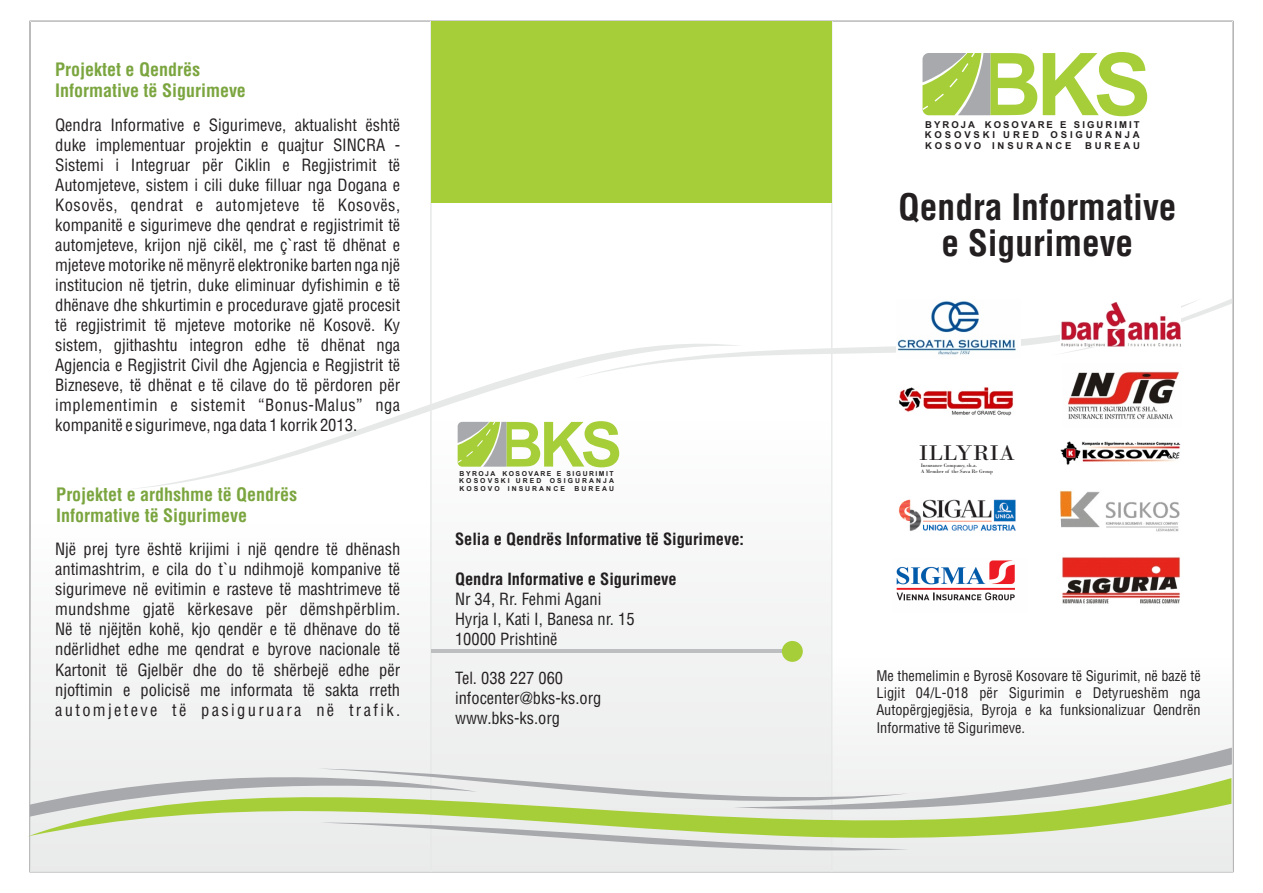
<style>
.page{position:relative;width:1263px;height:893px;background:#fff}
.page>*{position:absolute;margin:0;border:0;box-sizing:border-box;transform-origin:0 0}
.t1{font:35.4px/35.7px "Switzerland Condensed";color:#231f20;text-align:center}
.t2{font:22.35px "Bodoni";color:#231f20}
.t3{font:18px/21.6px "Switzerland Condensed";color:#7ba53f}
.t4{font:16.5px/20.1px "Switzerland Condensed";color:#231f20;text-align:justify}
.t5{font:16.35px/20px "Switzerland Condensed";color:#231f20}
.t6{font:14.25px/17.4px "Switzerland Condensed";color:#231f20;text-align:justify}
.t7{font:700 9.45px/10.6px "Arial";letter-spacing:.3em;color:#231f20;text-align:justify}
.t8{font:700 6.9px/7.6px "Arial";letter-spacing:.3em;color:#231f20;text-align:justify}
.t9{font:5.25px/6.3px "Bodoni";color:#231f20}
</style>
<div class="page">
<div style="left:30px;top:514px;width:401px;height:358px;background:#f7f7f7"></div>
<div style="left:431px;top:409px;width:401px;height:463px;background:#f4f5f5"></div>
<div style="left:832px;top:652px;width:401px;height:220px;background:#fafafa"></div>
<svg style="left:922px;top:52px;width:225px;height:64px"></svg>
<div style="left:28px;top:728px;width:1203px;height:145px;background:#eeefef"></div>
<svg style="left:30px;top:748px;width:1202px;height:108px"></svg>
<svg style="left:743px;top:299px;width:309px;height:89px"></svg>
<svg style="left:141px;top:324px;width:602px;height:165px"></svg>
<svg style="left:1052px;top:299px;width:180px;height:54px"></svg>
<hr style="left:431px;top:650px;width:364px;height:3px;background:#bcbec0">
<div style="left:782px;top:641px;width:21px;height:21px;background:#a6ce39;border-radius:50%"></div>
<div style="left:431px;top:21px;width:401px;height:182px;background:#a6ce39"></div>
<svg style="left:458px;top:421px;width:161px;height:46px"></svg>
<img style="left:896px;top:299px;width:124px;height:59px">
<img style="left:1068px;top:371px;width:111px;height:49px">
<img style="left:1060px;top:441px;width:121px;height:24px">
<img style="left:1060px;top:490px;width:120px;height:42px">
<img style="left:896px;top:560px;width:119px;height:41px">
<img style="left:1062px;top:557px;width:118px;height:47px">
<img style="left:1060px;top:303px;width:120px;height:43px">
<img style="left:896px;top:385px;width:124px;height:31px">
<img style="left:898px;top:499px;width:118px;height:32px">
<p class="t3" style="left:55px;top:61px;width:192px">Projektet e Qendrës<br>Informative të Sigurimeve</p>
<p class="t4" style="left:55px;top:116px;width:347px">Qendra Informative e Sigurimeve, aktualisht është duke implementuar projektin e quajtur SINCRA - Sistemi i Integruar për Ciklin e Regjistrimit të Automjeteve, sistem i cili duke filluar nga Dogana e Kosovës, qendrat e automjeteve të Kosovës, kompanitë e sigurimeve dhe qendrat e regjistrimit të automjeteve, krijon një cikël, me ç`rast të dhënat e mjeteve motorike në mënyrë elektronike barten nga një institucion në tjetrin, duke eliminuar dyfishimin e të dhënave dhe shkurtimin e procedurave gjatë procesit të regjistrimit të mjeteve motorike në Kosovë. Ky sistem, gjithashtu integron edhe të dhënat nga Agjencia e Regjistrit Civil dhe Agjencia e Regjistrit të Bizneseve, të dhënat e të cilave do të përdoren për implementimin e sistemit “Bonus-Malus” nga kompanitë e sigurimeve, nga data 1 korrik 2013.</p>
<p class="t3" style="left:56px;top:485px;width:242px">Projektet e ardhshme të Qendrës<br>Informative të Sigurimeve</p>
<p class="t4" style="left:55px;top:541px;width:347px">Një prej tyre është krijimi i një qendre të dhënash antimashtrim, e cila do t`u ndihmojë kompanive të sigurimeve në evitimin e rasteve të mashtrimeve të mundshme gjatë kërkesave për dëmshpërblim.<br>Në të njëjtën kohë, kjo qendër e të dhënave do të ndërlidhet edhe me qendrat e byrove nacionale të Kartonit të Gjelbër dhe do të shërbejë edhe për njoftimin e policisë me informata të sakta rreth automjeteve të pasiguruara në trafik.</p>
<p class="t8" style="left:459px;top:470px;width:156px">BYROJA KOSOVARE E SIGURIMIT KOSOVSKI URED OSIGURANJA KOSOVO INSURANCE</p>
<p class="t8" style="left:575px;top:485px;width:41px">BUREAU</p>
<p class="t5" style="left:455px;top:531px;width:291px">Selia e Qendrës Informative të Sigurimeve:</p>
<p class="t5" style="left:455px;top:571px;width:223px">Qendra Informative e Sigurimeve<br>Nr 34, Rr. Fehmi Agani<br>Hyrja I, Kati I, Banesa nr. 15<br>10000 Prishtinë</p>
<p class="t5" style="left:455px;top:670px;width:148px">Tel. 038 227 060 infocenter@bks-ks.org www.bks-ks.org</p>
<p class="t7" style="left:925px;top:120px;width:216px">BYROJA KOSOVARE E SIGURIMIT KOSOVSKI URED OSIGURANJA KOSOVO INSURANCE</p>
<p class="t7" style="left:1085px;top:141px;width:57px">BUREAU</p>
<h1 class="t1" style="left:898px;top:194px;width:280px">Qendra Informative e Sigurimeve</h1>
<h2 class="t2" style="left:919px;top:445px;width:97px">ILLYRIA</h2>
<p class="t9" style="left:921px;top:463px;width:74px">Insurance Company, sh.a.<br>A Member of the Sava Re Group</p>
<p class="t6" style="left:876px;top:668px;width:326px">Me themelimin e Byrosë Kosovare të Sigurimit, në bazë të Ligjit 04/L-018 për Sigurimin e Detyrueshëm nga Autopërgjegjësia, Byroja e ka funksionalizuar Qendrën Informative të Sigurimeve.</p>
</div>
